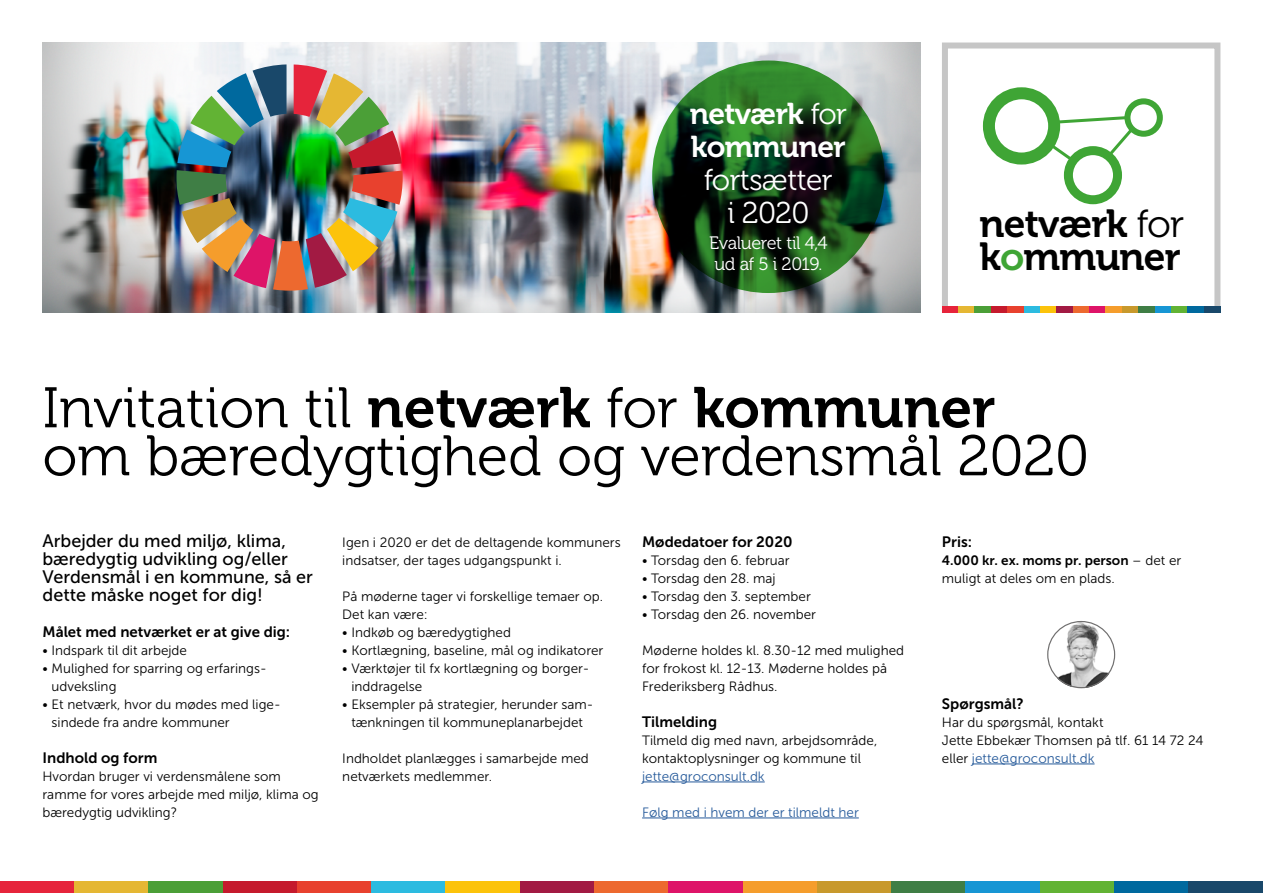
<style>
.page{position:relative;width:1263px;height:893px;background:#fff}
.page>*{position:absolute;margin:0;border:0;box-sizing:border-box;transform-origin:0 0}
.t1{font:57px/48px "Museo 300";color:#000}
.t2{font:39px/33px "Museo 700";letter-spacing:-.02em;color:#000}
.t3{font:30px/33px "Museo 700";letter-spacing:-.02em;color:#fff}
.t4{font:30px/33px "Museo 300";letter-spacing:-.02em;color:#fff;text-align:center}
.t5{font:18px/18px "Museo Sans 500";color:#000}
.t6{font:18px/21px "Museo 300";letter-spacing:-.02em;color:#fff}
.t7{font:15px "Museo Sans 700";color:#000}
.t8{font:13.5px/18px "Museo Sans 300";color:#000}
.t9{font:13.5px "Museo Sans 300";color:#275b9b}
.t10{font:13.5px "Museo Sans 700";color:#000}
.s1{font-family:"Museo 300"}
.s2{color:#3fa535}
.s3{font-family:"Museo 700"}
.s4{font-family:"Museo Sans 300"}
.s5{color:#275b9b}
</style>
<div class="page">
<img style="left:43px;top:43px;width:878px;height:270px">
<hr style="left:642px;top:782px;width:123px;height:1px;background:#275b9b">
<hr style="left:642px;top:818px;width:217px;height:1px;background:#275b9b">
<hr style="left:972px;top:764px;width:122px;height:1px;background:#275b9b">
<svg style="left:1037px;top:113px;width:112px;height:64px"></svg>
<svg style="left:989px;top:93px;width:65px;height:66px"></svg>
<div style="left:983px;top:87px;width:77px;height:78px;border:12px solid #3fa535;border-radius:50%"></div>
<svg style="left:1068px;top:151px;width:49px;height:49px"></svg>
<div style="left:1064px;top:146px;width:58px;height:58px;border:9px solid #3fa535;border-radius:50%"></div>
<svg style="left:1127px;top:101px;width:33px;height:33px"></svg>
<div style="left:1124px;top:98px;width:39px;height:39px;border:6px solid #3fa535;border-radius:50%"></div>
<img style="left:1055px;top:621px;width:54px;height:67px">
<div style="left:1047px;top:621px;width:68px;height:67px;border:1px solid #706f6f;border-radius:50%"></div>
<div style="left:0;top:881px;width:74px;height:12px;background:#e6243b"></div>
<div style="left:74px;top:881px;width:75px;height:12px;background:#e5b733"></div>
<div style="left:149px;top:881px;width:74px;height:12px;background:#4b9f37"></div>
<div style="left:223px;top:881px;width:74px;height:12px;background:#c51a2d"></div>
<div style="left:297px;top:881px;width:74px;height:12px;background:#e8412e"></div>
<div style="left:371px;top:881px;width:75px;height:12px;background:#2cbbe0"></div>
<div style="left:446px;top:881px;width:74px;height:12px;background:#fcc30b"></div>
<div style="left:520px;top:881px;width:74px;height:12px;background:#a21a43"></div>
<div style="left:594px;top:881px;width:75px;height:12px;background:#ed692f"></div>
<div style="left:669px;top:881px;width:74px;height:12px;background:#de1468"></div>
<div style="left:743px;top:881px;width:74px;height:12px;background:#f59d2c"></div>
<div style="left:817px;top:881px;width:74px;height:12px;background:#c8992c"></div>
<div style="left:891px;top:881px;width:75px;height:12px;background:#3f7e45"></div>
<div style="left:966px;top:881px;width:74px;height:12px;background:#1796d4"></div>
<div style="left:1040px;top:881px;width:74px;height:12px;background:#62b334"></div>
<div style="left:1114px;top:881px;width:75px;height:12px;background:#00699e"></div>
<div style="left:1189px;top:881px;width:74px;height:12px;background:#19486a"></div>
<div style="left:942px;top:43px;width:278px;height:270px;border:6px solid #c6c6c6"></div>
<div style="left:942px;top:307px;width:16px;height:6px;background:#e6243b"></div>
<div style="left:958px;top:307px;width:17px;height:6px;background:#e5b733"></div>
<div style="left:975px;top:307px;width:16px;height:6px;background:#4b9f37"></div>
<div style="left:991px;top:307px;width:16px;height:6px;background:#c51a2d"></div>
<div style="left:1007px;top:307px;width:17px;height:6px;background:#e8412e"></div>
<div style="left:1024px;top:307px;width:16px;height:6px;background:#2cbbe0"></div>
<div style="left:1040px;top:307px;width:16px;height:6px;background:#fcc30b"></div>
<div style="left:1056px;top:307px;width:17px;height:6px;background:#a21a43"></div>
<div style="left:1073px;top:307px;width:16px;height:6px;background:#ed692f"></div>
<div style="left:1089px;top:307px;width:17px;height:6px;background:#de1468"></div>
<div style="left:1106px;top:307px;width:16px;height:6px;background:#f59d2c"></div>
<div style="left:1122px;top:307px;width:16px;height:6px;background:#c8992c"></div>
<div style="left:1138px;top:307px;width:17px;height:6px;background:#3f7e45"></div>
<div style="left:1155px;top:307px;width:16px;height:6px;background:#1796d4"></div>
<div style="left:1171px;top:307px;width:17px;height:6px;background:#62b334"></div>
<div style="left:1188px;top:307px;width:16px;height:6px;background:#00699e"></div>
<div style="left:1204px;top:307px;width:16px;height:6px;background:#19486a"></div>
<img style="left:176px;top:64px;width:227px;height:227px">
<svg style="left:652px;top:61px;width:233px;height:232px;background:#19471a"></svg>
<h3 class="t3" style="left:690px;top:98px;width:159px">netværk <span class="s1">for </span>kommuner</h3>
<h3 class="t4" style="left:704px;top:164px;width:130px">fortsætter i 2020</h3>
<h3 class="t6" style="left:709px;top:232px;width:120px">Evalueret til 4,4 ud af 5 i 2019.</h3>
<h2 class="t2" style="left:979px;top:208px;width:206px">netværk <span class="s1">for </span>k<span class="s2">o</span>mmuner</h2>
<h1 class="t1" style="left:43px;top:385px;width:1048px">Invitation til <span class="s3">netværk</span> for <span class="s3">kommuner </span>om bæredygtighed og verdensmål 2020</h1>
<h3 class="t5" style="left:43px;top:531px;width:272px">Arbejder du med miljø, klima, bæredygtig udvikling og/eller<br>Verdensmål i en kommune, så er dette måske noget for dig!</h3>
<p class="t7" style="left:43px;top:623px;width:249px">Målet med netværket er at give dig:</p>
<p class="t8" style="left:43px;top:641px;width:146px">• Indspark til dit arbejde</p>
<p class="t8" style="left:52px;top:659px;width:217px;text-indent:-9px">• Mulighed for sparring og erfarings&shy;udveksling</p>
<p class="t8" style="left:52px;top:695px;width:231px;text-indent:-9px">• Et netværk, hvor du mødes med lige&shy;sindede fra andre kommuner</p>
<p class="t7" style="left:43px;top:749px;width:116px">Indhold og form</p>
<p class="t8" style="left:43px;top:767px;width:278px">Hvordan bruger vi verdensmålene som ramme for vores arbejde med miljø, klima og bæredygtig udvikling?</p>
<p class="t8" style="left:342px;top:533px;width:280px">Igen i 2020 er det de deltagende kommuners indsatser, der tages udgangspunkt i.</p>
<p class="t8" style="left:342px;top:587px;width:262px">På møderne tager vi forskellige temaer op.<br>Det kan være:</p>
<p class="t8" style="left:342px;top:623px;width:170px">• Indkøb og bæredygtighed</p>
<p class="t8" style="left:342px;top:641px;width:263px">• Kortlægning, baseline, mål og indikatorer</p>
<p class="t8" style="left:351px;top:659px;width:239px;text-indent:-9px">• Værktøjer til fx kortlægning og borger&shy;inddragelse</p>
<p class="t8" style="left:342px;top:695px;width:253px;text-align:center">• Eksempler på strategier, herunder sam&shy;tænkningen til kommuneplanarbejdet</p>
<p class="t8" style="left:342px;top:749px;width:248px">Indholdet planlægges i samarbejde med netværkets medlemmer.</p>
<p class="t7" style="left:642px;top:533px;width:152px">Mødedatoer for 2020</p>
<p class="t8" style="left:642px;top:551px;width:149px">• Torsdag den 6. februar</p>
<p class="t8" style="left:642px;top:569px;width:135px">• Torsdag den 28. maj</p>
<p class="t8" style="left:642px;top:587px;width:170px">• Torsdag den 3. september</p>
<p class="t8" style="left:642px;top:605px;width:175px">• Torsdag den 26. november</p>
<p class="t8" style="left:642px;top:641px;width:264px">Møderne holdes kl. 8.30- 12 med mulighed for frokost kl. 12- 13. Møderne holdes på<br>Frederiksberg Rådhus.</p>
<p class="t7" style="left:642px;top:713px;width:76px">Tilmelding</p>
<p class="t8" style="left:642px;top:731px;width:237px">Tilmeld dig med navn, arbejdsområde, kontaktoplysninger og kommune til</p>
<p class="t9" style="left:642px;top:769px;width:124px">jette@groconsult.dk</p>
<p class="t9" style="left:642px;top:805px;width:218px">Følg med i hvem der er tilmeldt her</p>
<p class="t7" style="left:942px;top:533px;width:32px">Pris:</p>
<p class="t10" style="left:942px;top:552px;width:241px">4.000 kr. ex. moms pr. person <span class="s4">– det er</span></p>
<p class="t8" style="left:942px;top:569px;width:174px">muligt at deles om en plads.</p>
<p class="t7" style="left:942px;top:695px;width:83px">Spørgsmål?</p>
<p class="t8" style="left:942px;top:713px;width:263px">Har du spørgsmål, kontakt<br>Jette Ebbekær Thomsen på tlf. 61 14 72 24 eller <span class="s5">jette@groconsult.dk</span></p>
</div>
